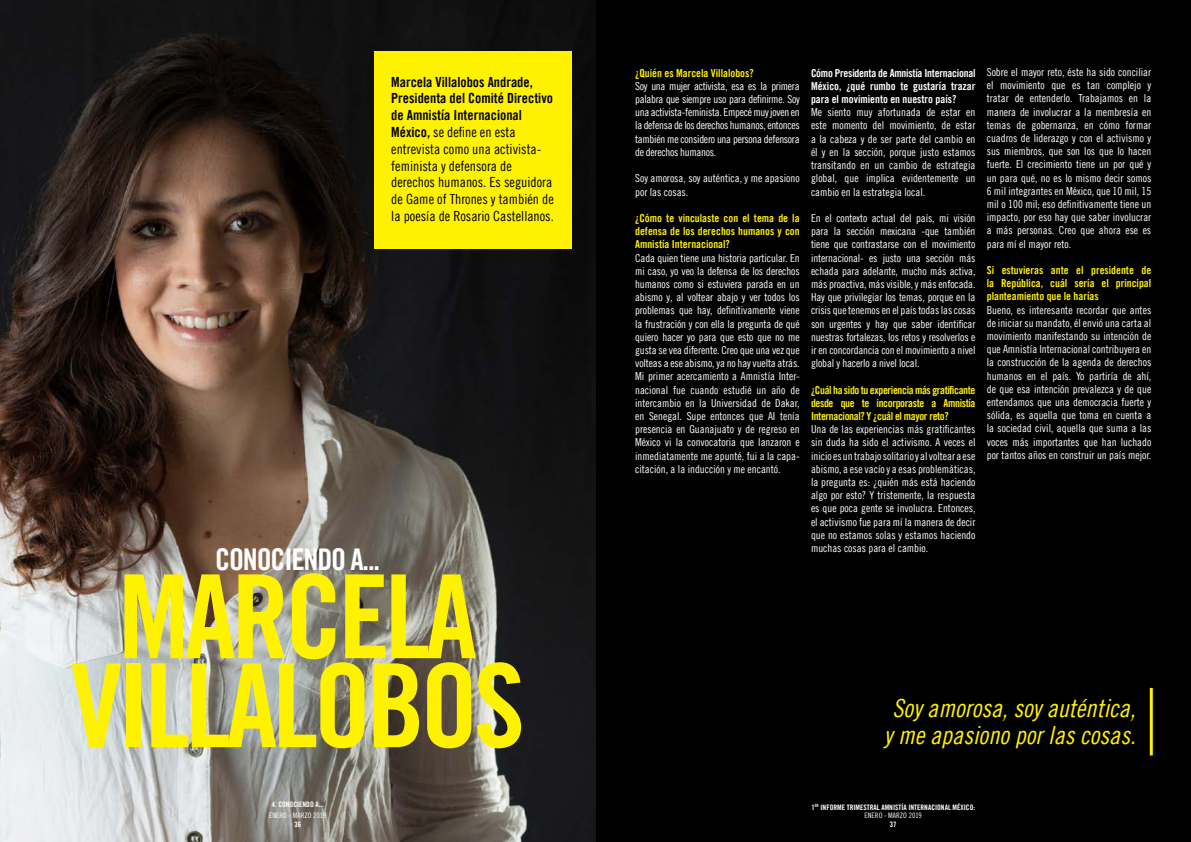
<style>
.page{position:relative;width:1191px;height:842px;background:#fff}
.page>*{position:absolute;margin:0;border:0;box-sizing:border-box;transform-origin:0 0}
.t1{font:116px/89px "Amnesty Trade Gothic Bd Cn 20";letter-spacing:-.04em;color:#fff200;text-align:center}
.t2{font:30px "Amnesty Trade Gothic Bd Cn 20";letter-spacing:-.04em;color:#fff}
.t3{font:25px/27px "Amnesty Trade Gothic Cn 18 Obl";color:#fff200;text-align:center}
.t4{font:14px/16.8px "Amnesty Trade Gothic Cn 18";color:#000}
.t5{font:14px/16.8px "Amnesty Trade Gothic Bd Cn 20";color:#000}
.t6{font:11px/13.2px "Amnesty Trade Gothic Cn 18";color:#fff;text-align:justify}
.t7{font:11px/13.2px "Amnesty Trade Gothic Bd Cn 20";color:#fff200;text-align:justify}
.t8{font:11px/13.2px "Amnesty Trade Gothic Bd Cn 20";color:#fff;text-align:justify}
.t9{font:7.5px "Amnesty Trade Gothic Bd Cn 20";color:#fff}
.t10{font:7.5px "Amnesty Trade Gothic Cn 18";color:#fff}
.s1{font-family:"Amnesty Trade Gothic Bd Cn 20"}
</style>
<div class="page">
<img style="left:0;top:0;width:596px;height:842px">
<div style="left:596px;top:0;width:595px;height:842px;background:#000"></div>
<div style="left:374px;top:51px;width:197px;height:197px;background:#fff200"></div>
<hr style="left:1149px;top:688px;width:3px;height:67px;background:#fff200">
<p class="t5" style="left:391px;top:73px;width:163px">Marcela Villalobos Andrade,<br>Presidenta del Comité Directivo de Amnistía Internacional</p>
<p class="t4" style="left:391px;top:124px;width:164px"><span class="s1">México,</span> se define en esta entrevista como una activista&shy;feminista y defensora de derechos humanos. Es seguidora de Game of Thrones y también de la poesía de Rosario Castellanos.</p>
<h2 class="t2" style="left:215px;top:541px;width:166px">CONOCIENDO A...</h2>
<h1 class="t1" style="left:71px;top:571px;width:456px">MARCELA<br>VILLALOBOS</h1>
<p class="t9" style="left:272px;top:800px;width:54px">4. CONOCIENDO A...</p>
<p class="t10" style="left:269px;top:811px;width:59px">ENERO - MARZO 2019</p>
<p class="t7" style="left:635px;top:66px;width:120px">¿Quién es Marcela Villalobos?</p>
<p class="t6" style="left:635px;top:79px;width:166px">Soy una mujer activista, esa es la primera palabra que siempre uso para definirme. Soy una activista-feminista. Empecé muy joven en la defensa de los derechos humanos, entonces también me considero una persona defensora de derechos humanos.</p>
<p class="t6" style="left:635px;top:172px;width:166px">Soy amorosa, soy auténtica, y me apasiono por las cosas.</p>
<p class="t7" style="left:635px;top:211px;width:166px">¿Cómo te vinculaste con el tema de la defensa de los derechos humanos y con Amnistía Internacional?</p>
<p class="t6" style="left:635px;top:251px;width:166px">Cada quien tiene una historia particular. En mi caso, yo veo la defensa de los derechos humanos como si estuviera parada en un abismo y, al voltear abajo y ver todos los problemas que hay, definitivamente viene la frustración y con ella la pregunta de qué quiero hacer yo para que esto que no me gusta se vea diferente. Creo que una vez que volteas a ese abismo, ya no hay vuelta atrás.<br>Mi primer acercamiento a Amnistía Inter&shy;nacional fue cuando estudié un año de intercambio en la Universidad de Dakar, en Senegal. Supe entonces que AI tenía presencia en Guanajuato y de regreso en México vi la convocatoria que lanzaron e inmediatamente me apunté, fui a la capa&shy;citación, a la inducción y me encantó.</p>
<p class="t8" style="left:811px;top:66px;width:166px">Cómo Presidenta de Amnistía Internacional México, ¿qué rumbo te gustaría trazar para el movimiento en nuestro país?</p>
<p class="t6" style="left:811px;top:106px;width:166px">Me siento muy afortunada de estar en este momento del movimiento, de estar a la cabeza y de ser parte del cambio en él y en la sección, porque justo estamos transitando en un cambio de estrategia global, que implica evidentemente un cambio en la estrategia local.</p>
<p class="t6" style="left:811px;top:211px;width:166px">En el contexto actual del país, mi visión para la sección mexicana -que también tiene que contrastarse con el movimiento internacional- es justo una sección más echada para adelante, mucho más activa, más proactiva, más visible, y más enfocada.<br>Hay que privilegiar los temas, porque en la crisis que tenemos en el país todas las cosas son urgentes y hay que saber identificar nuestras fortalezas, los retos y resolverlos e ir en concordancia con el movimiento a nivel global y hacerlo a nivel local.</p>
<p class="t7" style="left:811px;top:383px;width:166px">¿Cuál ha sido tu experiencia más gratificante desde que te incorporaste a Amnistía Internacional? Y ¿cuál el mayor reto?</p>
<p class="t6" style="left:811px;top:422px;width:166px">Una de las experiencias más gratificantes sin duda ha sido el activismo. A veces el inicio es un trabajo solitario y al voltear a ese abismo, a ese vacío y a esas problemáticas, la pregunta es: ¿quién más está haciendo algo por esto? Y tristemente, la respuesta es que poca gente se involucra. Entonces, el activismo fue para mí la manera de decir que no estamos solas y estamos haciendo muchas cosas para el cambio.</p>
<p class="t6" style="left:986px;top:65px;width:166px">Sobre el mayor reto, éste ha sido conciliar el movimiento que es tan complejo y tratar de entenderlo. Trabajamos en la manera de involucrar a la membresía en temas de gobernanza, en cómo formar cuadros de liderazgo y con el activismo y sus miembros, que son los que lo hacen fuerte. El crecimiento tiene un por qué y un para qué, no es lo mismo decir somos 6 mil integrantes en México, que 10 mil, 15 mil o 100 mil; eso definitivamente tiene un impacto, por eso hay que saber involucrar a más personas. Creo que ahora ese es para mí el mayor reto.</p>
<p class="t7" style="left:986px;top:263px;width:166px">Si estuvieras ante el presidente de la República, cuál sería el principal planteamiento que le harías</p>
<p class="t6" style="left:986px;top:303px;width:166px">Bueno, es interesante recordar que antes de iniciar su mandato, él envió una carta al movimiento manifestando su intención de que Amnistía Internacional contribuyera en la construcción de la agenda de derechos humanos en el país. Yo partiría de ahí, de que esa intención prevalezca y de que entendamos que una democracia fuerte y sólida, es aquella que toma en cuenta a la sociedad civil, aquella que suma a las voces más importantes que han luchado por tantos años en construir un país mejor.</p>
<h3 class="t3" style="left:884px;top:694px;width:253px">Soy amorosa, soy auténtica, y me apasiono por las cosas.</h3>
<p class="t9" style="left:811px;top:802px;width:165px">1<sup>ER</sup> INFORME TRIMESTRAL AMNISTÍA INTERNACIONAL MÉXICO:</p>
<p class="t10" style="left:864px;top:811px;width:59px">ENERO - MARZO 2019</p>
<p class="t9" style="left:294px;top:820px;width:8px">36</p>
<p class="t9" style="left:890px;top:820px;width:8px">37</p>
</div>
